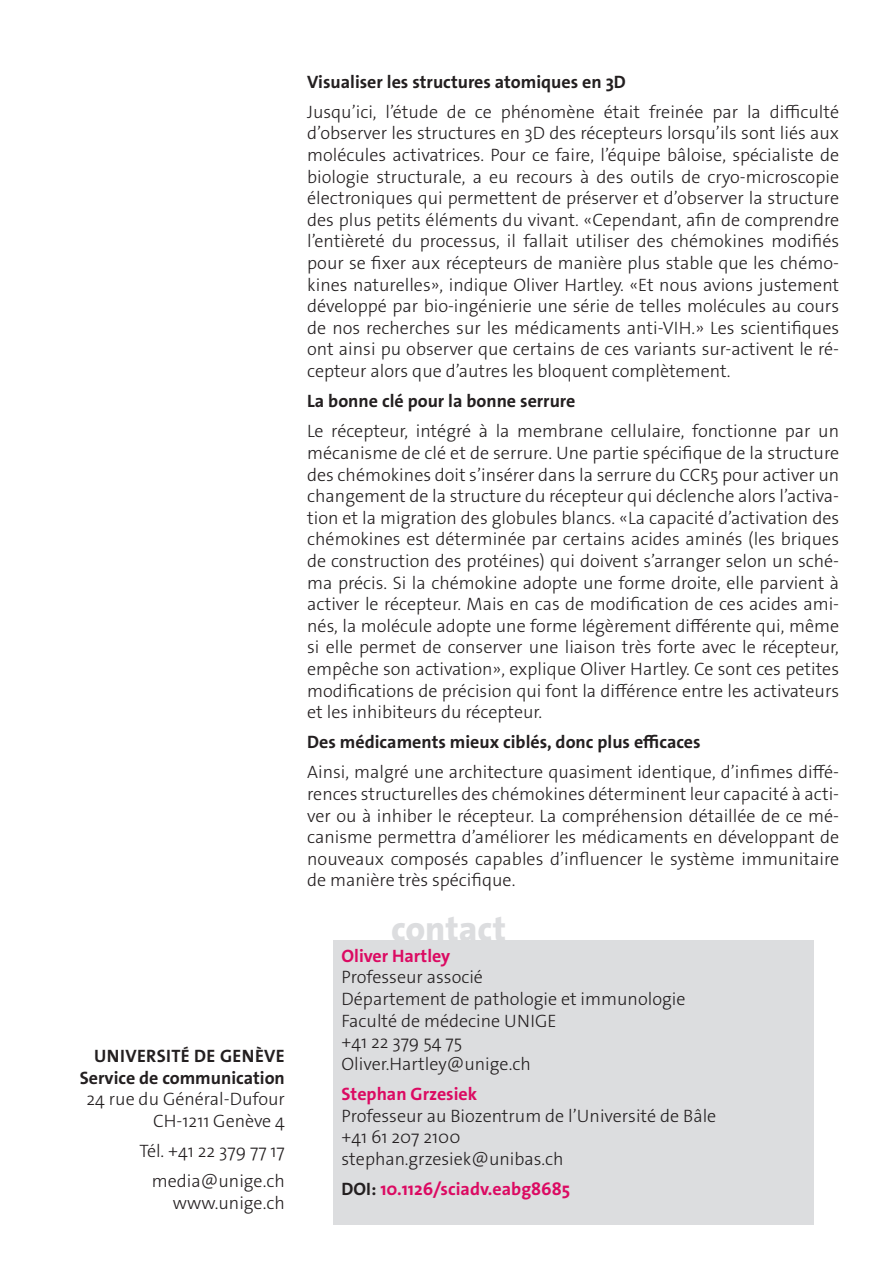
<style>
.page{position:relative;width:893px;height:1263px;background:#fff}
.page>*{position:absolute;margin:0;border:0;box-sizing:border-box;transform-origin:0 0}
._4__texte_courant{font:800 35.7px "The Sans Os F";color:#dcdddf}
._4__texte_courant-2{font:300 18px/21.6px "The Sans Os F";color:#231f20;text-align:justify}
._4__texte_courant-3{font:700 18px "The Sans Os F";color:#231f20}
.texte_courant{font:300 18px/21.6px "The Sans Os F";color:#231f20;text-align:right}
._4__texte_courant-4{font:700 18px "The Sans Os F";color:#db0a62}
.texte_courant-2{font:700 18px "The Sans Os F";letter-spacing:.02em;color:#231f20}
.s1{font-weight:700}
.s2{font-weight:700;color:#db0a62}
.s3{color:#231f20}
</style>
<div class="page">
<div style="left:333px;top:940px;width:480px;height:284px;background:#dcdddf"></div>
<p class="texte_courant-2" style="left:94px;top:1044px;width:192px">UNIVERSITÉ DE GENÈVE</p>
<p class="texte_courant" style="left:80px;top:1067px;width:207px"><span class="s1">Service de communication<br></span>24 rue du Général-Dufour<br>CH-1211 Genève 4</p>
<p class="texte_courant" style="left:139px;top:1140px;width:147px">Tél. +41 22 379 77 17</p>
<p class="texte_courant" style="left:152px;top:1170px;width:135px">media@unige.ch www.unige.ch</p>
<p class="_4__texte_courant-3" style="left:307px;top:70px;width:320px">Visualiser les structures atomiques en 3D</p>
<p class="_4__texte_courant-2" style="left:307px;top:101px;width:533px">Jusqu’ici, l’étude de ce phénomène était freinée par la difficulté d’observer les structures en 3D des récepteurs lorsqu’ils sont liés aux molécules activatrices. Pour ce faire, l’équipe bâloise, spécialiste de biologie structurale, a eu recours à des outils de cryo-microscopie électroniques qui permettent de préserver et d’observer la structure des plus petits éléments du vivant. «Cependant, afin de comprendre l’entièreté du processus, il fallait utiliser des chémokines modifiés pour se fixer aux récepteurs de manière plus stable que les chémo&shy;kines naturelles», indique Oliver Hartley. «Et nous avions justement développé par bio-ingénierie une série de telles molécules au cours de nos recherches sur les médicaments anti-VIH.» Les scientifiques ont ainsi pu observer que certains de ces variants sur-activent le ré&shy;cepteur alors que d’autres les bloquent complètement.</p>
<p class="_4__texte_courant-3" style="left:307px;top:389px;width:270px">La bonne clé pour la bonne serrure</p>
<p class="_4__texte_courant-2" style="left:307px;top:421px;width:533px">Le récepteur, intégré à la membrane cellulaire, fonctionne par un mécanisme de clé et de serrure. Une partie spécifique de la structure des chémokines doit s’insérer dans la serrure du CCR5 pour activer un changement de la structure du récepteur qui déclenche alors l’activa&shy;tion et la migration des globules blancs. «La capacité d’activation des chémokines est déterminée par certains acides aminés (les briques de construction des protéines) qui doivent s’arranger selon un sché&shy;ma précis. Si la chémokine adopte une forme droite, elle parvient à activer le récepteur. Mais en cas de modification de ces acides ami&shy;nés, la molécule adopte une forme légèrement différente qui, même si elle permet de conserver une liaison très forte avec le récepteur, empêche son activation», explique Oliver Hartley. Ce sont ces petites modifications de précision qui font la différence entre les activateurs et les inhibiteurs du récepteur.</p>
<p class="_4__texte_courant-3" style="left:307px;top:731px;width:395px">Des médicaments mieux ciblés, donc plus efficaces</p>
<p class="_4__texte_courant-2" style="left:307px;top:762px;width:533px">Ainsi, malgré une architecture quasiment identique, d’infimes diffé&shy;rences structurelles des chémokines déterminent leur capacité à acti&shy;ver ou à inhiber le récepteur. La compréhension détaillée de ce mé&shy;canisme permettra d’améliorer les médicaments en développant de nouveaux composés capables d’influencer le système immunitaire de manière très spécifique.</p>
<p class="_4__texte_courant" style="left:391px;top:906px;width:116px">contact</p>
<p class="_4__texte_courant-2" style="left:342px;top:945px;width:345px;text-align:left"><span class="s2">Oliver Hartley<br></span>Professeur associé<br>Département de pathologie et immunologie<br>Faculté de médecine UNIGE<br>+41 22 379 54 75<br>Oliver.Hartley@unige.ch</p>
<p class="_4__texte_courant-2" style="left:342px;top:1083px;width:376px;text-align:left"><span class="s2">Stephan Grzesiek<br></span>Professeur au Biozentrum de l’Université de Bâle +41 61 207 2100<br>stephan.grzesiek@unibas.ch</p>
<p class="_4__texte_courant-4" style="left:342px;top:1177px;width:230px"><span class="s3">DOI:</span> 10.1126/sciadv.eabg8685</p>
</div>
